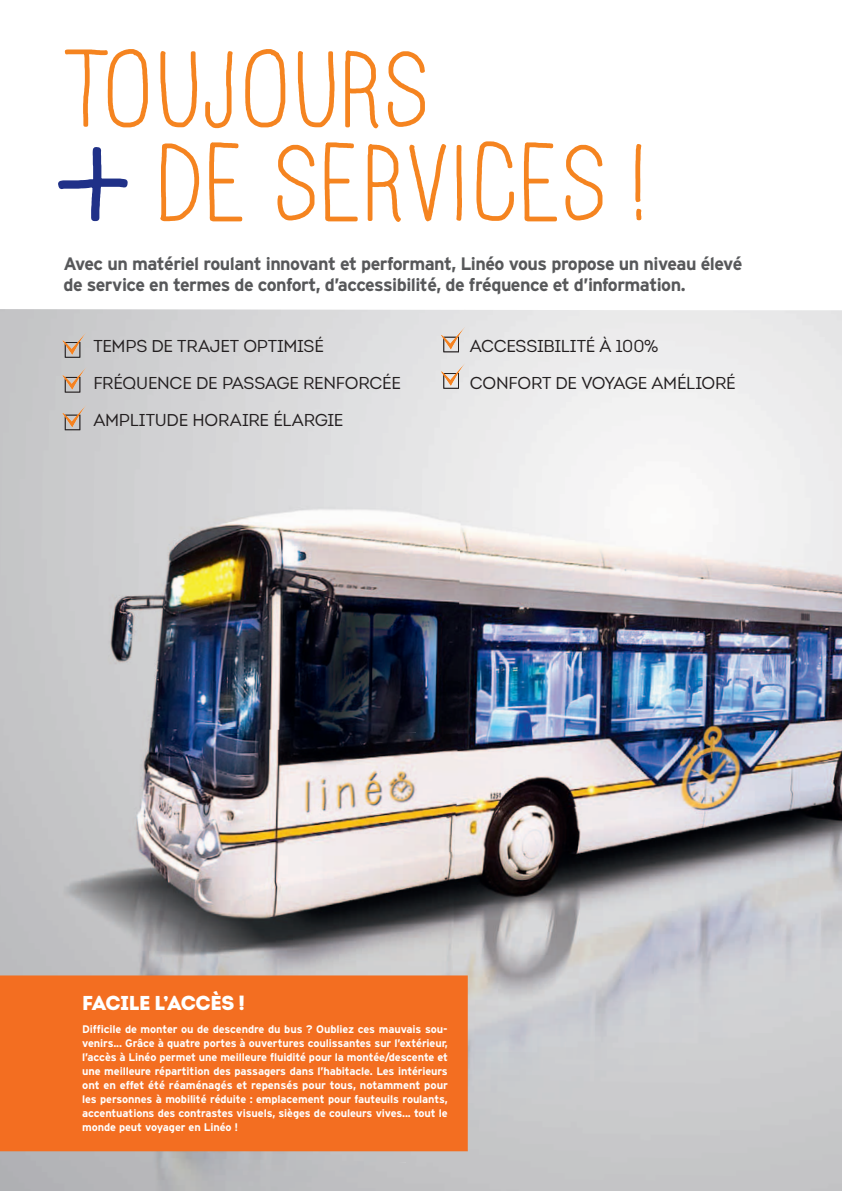
<style>
.page{position:relative;width:842px;height:1191px;background:#fff}
.page>*{position:absolute;margin:0;border:0;box-sizing:border-box;transform-origin:0 0}
.t1{font:900 20px "Intro";letter-spacing:-.02em;color:#fff}
.t2{font:700 18px/21px "Interstate";letter-spacing:-.03em;color:#57585a}
.t3{font:17px/37px "Intro";letter-spacing:-.015em;color:#231f20}
.t4{font:700 11px/14px "Interstate";letter-spacing:-.01em;color:#fff;text-align:justify}
</style>
<div class="page">
<svg style="left:64px;top:49px;width:84px;height:79px"></svg>
<svg style="left:160px;top:51px;width:73px;height:78px"></svg>
<svg style="left:245px;top:49px;width:41px;height:79px"></svg>
<svg style="left:297px;top:51px;width:38px;height:77px"></svg>
<svg style="left:345px;top:50px;width:80px;height:79px"></svg>
<svg style="left:58px;top:147px;width:70px;height:75px"></svg>
<svg style="left:160px;top:143px;width:40px;height:79px"></svg>
<svg style="left:209px;top:142px;width:34px;height:80px"></svg>
<svg style="left:277px;top:144px;width:38px;height:77px"></svg>
<svg style="left:324px;top:142px;width:34px;height:80px"></svg>
<svg style="left:367px;top:144px;width:95px;height:78px"></svg>
<svg style="left:476px;top:141px;width:38px;height:80px"></svg>
<svg style="left:523px;top:142px;width:34px;height:80px"></svg>
<svg style="left:565px;top:144px;width:38px;height:77px"></svg>
<svg style="left:635px;top:144px;width:7px;height:77px"></svg>
<img style="left:0;top:309px;width:456px;height:416px">
<img style="left:456px;top:310px;width:386px;height:494px">
<img style="left:0;top:725px;width:458px;height:430px">
<img style="left:449px;top:804px;width:393px;height:387px">
<img style="left:65px;top:355px;width:15px;height:3px">
<img style="left:62px;top:332px;width:25px;height:23px">
<img style="left:65px;top:389px;width:15px;height:3px">
<img style="left:62px;top:367px;width:25px;height:22px">
<img style="left:65px;top:427px;width:15px;height:3px">
<img style="left:62px;top:404px;width:25px;height:23px">
<img style="left:443px;top:349px;width:16px;height:3px">
<img style="left:441px;top:327px;width:24px;height:22px">
<img style="left:443px;top:386px;width:16px;height:3px">
<img style="left:441px;top:363px;width:24px;height:23px">
<div style="left:0;top:975px;width:468px;height:176px;background:#f36e21"></div>
<h2 class="t2" style="left:63px;top:253px;width:680px">Avec un matériel roulant innovant et performant, Linéo vous propose un niveau élevé de service en termes de confort, d’accessibilité, de fréquence et d’information.</h2>
<h3 class="t3" style="left:93px;top:328px;width:309px">TEMPS DE TRAJET OPTIMISÉ<br>FRÉQUENCE DE PASSAGE RENFORCÉE<br>AMPLITUDE HORAIRE ÉLARGIE</h3>
<h3 class="t3" style="left:470px;top:328px;width:268px">ACCESSIBILITÉ À 100%<br>CONFORT DE VOYAGE AMÉLIORÉ</h3>
<h1 class="t1" style="left:82px;top:990px;width:164px">FACILE L’ACCÈS !</h1>
<p class="t4" style="left:82px;top:1021px;width:367px">Difficile de monter ou de descendre du bus ? Oubliez ces mauvais sou&shy;venirs... Grâce à quatre portes à ouvertures coulissantes sur l’extérieur, l’accès à Linéo permet une meilleure fluidité pour la montée/descente et une meilleure répartition des passagers dans l’habitacle. Les intérieurs ont en effet été réaménagés et repensés pour tous, notamment pour les personnes à mobilité réduite : emplacement pour fauteuils roulants, accentuations des contrastes visuels, sièges de couleurs vives... tout le monde peut voyager en Linéo !</p>
</div>
